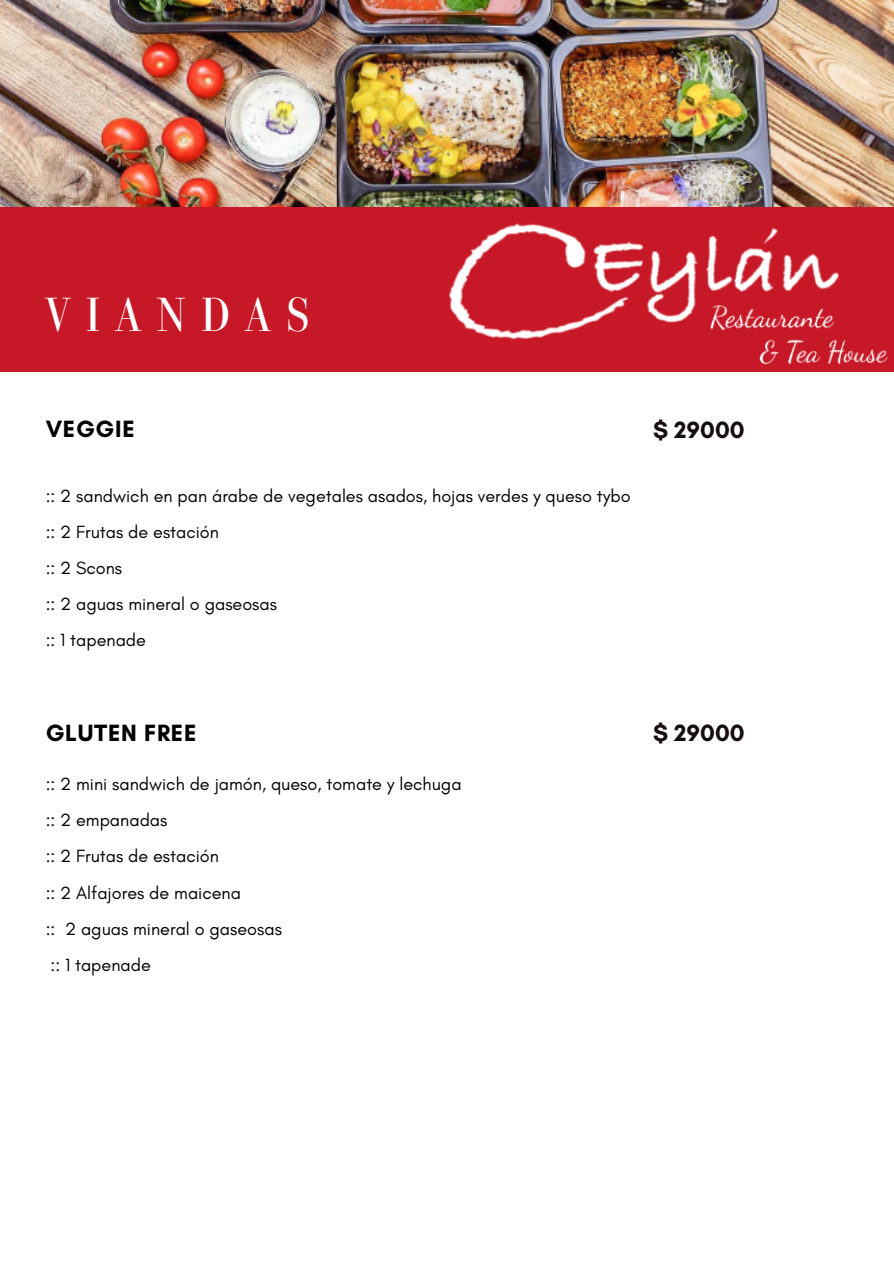
<style>
.page{position:relative;width:894px;height:1264px;background:#fff}
.page>*{position:absolute;margin:0;border:0;box-sizing:border-box;transform-origin:0 0}
.t1{font:46.05px "Parmigiano Headline HL";letter-spacing:.325em;color:#fff}
.t2{font:700 24px "Glacial Indifference";letter-spacing:.03em;color:#000}
.t3{font:700 24px "Glacial Indifference";color:#150e0c}
.t4{font:18px "Glacial Indifference";color:#000}
</style>
<div class="page">
<img style="left:0;top:0;width:893px;height:208px">
<div style="left:0;top:208px;width:893px;height:164px;background:#c71827"></div>
<img style="left:449px;top:223px;width:439px;height:142px">
<h2 class="t1" style="left:45px;top:285px;width:266px">VIANDAS</h2>
<p class="t2" style="left:46px;top:414px;width:90px">VEGGIE</p>
<p class="t3" style="left:653px;top:414px;width:93px">$ 29000</p>
<p class="t4" style="left:46px;top:485px;width:586px">:: 2 sandwich en pan árabe de vegetales asados, hojas verdes y queso tybo</p>
<h2 class="t4" style="left:46px;top:521px;width:175px">:: 2 Frutas de estación</h2>
<p class="t4" style="left:46px;top:557px;width:78px">:: 2 Scons</p>
<p class="t4" style="left:46px;top:593px;width:233px">:: 2 aguas mineral o gaseosas</p>
<p class="t4" style="left:46px;top:629px;width:102px">:: 1 tapenade</p>
<p class="t2" style="left:46px;top:718px;width:152px">GLUTEN FREE</p>
<p class="t3" style="left:653px;top:718px;width:93px">$ 29000</p>
<h3 class="t4" style="left:46px;top:773px;width:417px">:: 2 mini sandwich de jamón, queso, tomate y lechuga</h3>
<h3 class="t4" style="left:46px;top:809px;width:123px">:: 2 empanadas</h3>
<p class="t4" style="left:46px;top:845px;width:175px">:: 2 Frutas de estación</p>
<p class="t4" style="left:46px;top:881px;width:197px">:: 2 Alfajores de maicena</p>
<p class="t4" style="left:46px;top:917px;width:237px">:: 2 aguas mineral o gaseosas</p>
<p class="t4" style="left:51px;top:953px;width:102px">:: 1 tapenade</p>
</div>
